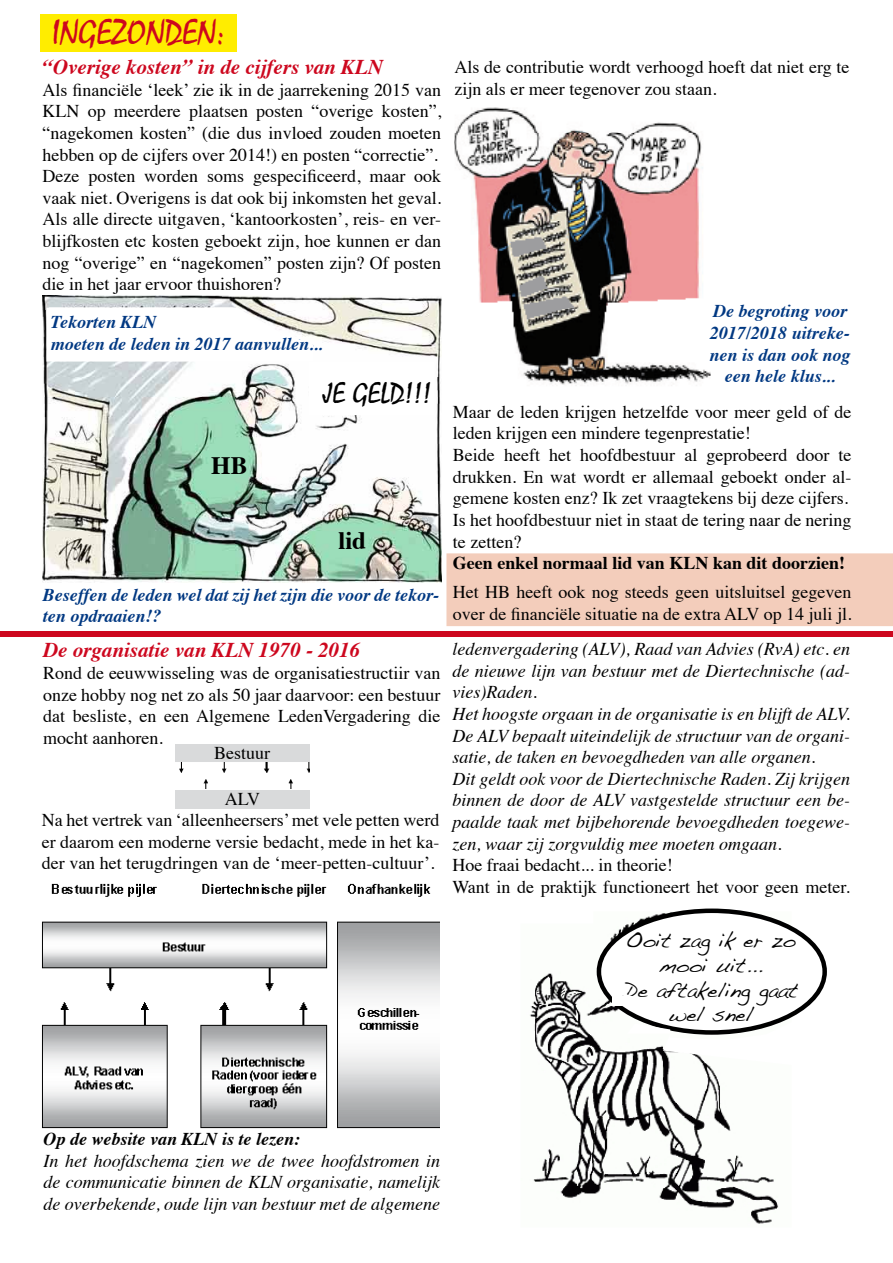
<style>
.page{position:relative;width:893px;height:1263px;background:#fff}
.page>*{position:absolute;margin:0;border:0;box-sizing:border-box;transform-origin:0 0}
.t1{font:36px "Mistral";color:#cd071e}
.t2{font:30px "Mistral";color:#000}
.t3{font:700 25.05px "Times";color:#000}
.t4{font:italic 700 21px "Times";color:#cd071e}
.t5{font:20.7px/24.9px "Handwriting Dakota";color:#000;text-align:center}
.t6{font:18px/21.6px "Times";color:#000}
.t7{font:italic 18px/21.6px "Times";color:#000}
.t8{font:italic 700 18px/21.6px "Times";color:#003882}
.t9{font:700 18px "Times";color:#000}
.t10{font:italic 700 18px "Times";color:#000}
.t11{font:italic 700 17.4px/20.9px "Times";color:#003882}
</style>
<div class="page">
<img style="left:454px;top:107px;width:257px;height:279px">
<div style="left:446px;top:553px;width:447px;height:73px;background:#f3cdbb"></div>
<div style="left:40px;top:14px;width:197px;height:38px;background:#ffed00"></div>
<img style="left:43px;top:295px;width:399px;height:288px">
<div style="left:309px;top:404px;width:125px;height:11px;background:#fff"></div>
<div style="left:309px;top:362px;width:125px;height:47px;background:#fff"></div>
<svg style="left:46px;top:307px;width:268px;height:55px"></svg>
<div style="left:0;top:631px;width:893px;height:5px;background:#cd071e"></div>
<img style="left:42px;top:883px;width:397px;height:246px">
<div style="left:175px;top:744px;width:134px;height:18px;background:#d9dadb"></div>
<div style="left:175px;top:790px;width:134px;height:19px;background:#d9dadb"></div>
<img style="left:179px;top:762px;width:130px;height:26px">
<img style="left:530px;top:913px;width:261px;height:311px">
<div style="left:599px;top:911px;width:226px;height:121px;background:#fff;border-radius:50%"></div>
<svg style="left:627px;top:1012px;width:173px;height:54px"></svg>
<div style="left:612px;top:996px;width:21px;height:9px;background:#fff"></div>
<h1 class="t1" style="left:52px;top:12px;width:174px">INGEZONDEN:</h1>
<p class="t4" style="left:43px;top:47px;width:342px">“Overige kosten” in de cijfers van KLN</p>
<p class="t6" style="left:43px;top:77px;width:400px">Als financiële ‘leek’ zie ik in de jaarrekening 2015 van KLN op meerdere plaatsen posten “overige kosten”, “nagekomen kosten” (die dus invloed zouden moeten hebben op de cijfers over 2014!) en posten “correctie”.<br>Deze posten worden soms gespecificeerd, maar ook vaak niet. Overigens is dat ook bij inkomsten het geval.<br>Als alle directe uitgaven, ‘kantoorkosten’, reis- en ver&shy;blijfkosten etc kosten geboekt zijn, hoe kunnen er dan nog “overige” en “nagekomen” posten zijn? Of posten die in het jaar ervoor thuishoren?</p>
<p class="t11" style="left:52px;top:309px;width:263px">Tekorten KLN<br>moeten de leden in 2017 aanvullen...</p>
<p class="t8" style="left:51px;top:310px;width:274px">Tekorten KLN<br>moeten de leden in 2017 aanvullen...</p>
<h3 class="t3" style="left:211px;top:442px;width:38px">HB</h3>
<h2 class="t2" style="left:324px;top:377px;width:109px">JE GELD!!!</h2>
<h3 class="t3" style="left:338px;top:517px;width:29px">lid</h3>
<p class="t8" style="left:43px;top:582px;width:398px">Beseffen de leden wel dat zij het zijn die voor de tekor&shy;ten opdraaien!?</p>
<p class="t4" style="left:43px;top:631px;width:319px">De organisatie van KLN 1970 - 2016</p>
<p class="t6" style="left:43px;top:661px;width:399px;text-align:justify">Rond de eeuwwisseling was de organisatiestructiir van onze hobby nog net zo als 50 jaar daarvoor: een bestuur dat besliste, en een Algemene LedenVergadering die mocht aanhoren.</p>
<p class="t6" style="left:214px;top:740px;width:57px">Bestuur</p>
<p class="t6" style="left:225px;top:787px;width:37px">ALV</p>
<p class="t6" style="left:42px;top:807px;width:399px;text-align:justify">Na het vertrek van ‘alleenheersers’ met vele petten werd er daarom een moderne versie bedacht, mede in het ka&shy;der van het terugdringen van de ‘meer-petten-cultuur’.</p>
<p class="t6" style="left:454px;top:55px;width:397px">Als de contributie wordt verhoogd hoeft dat niet erg te zijn als er meer tegenover zou staan.</p>
<p class="t8" style="left:710px;top:299px;width:142px;text-align:center">De begroting voor<br>2017/2018 uitreke&shy;nen is dan ook nog een hele klus...</p>
<p class="t6" style="left:453px;top:399px;width:400px">Maar de leden krijgen hetzelfde voor meer geld of de leden krijgen een mindere tegenprestatie!<br>Beide heeft het hoofdbestuur al geprobeerd door te drukken. En wat wordt er allemaal geboekt onder al&shy;gemene kosten enz? Ik zet vraagtekens bij deze cijfers.<br>Is het hoofdbestuur niet in staat de tering naar de nering te zetten?</p>
<p class="t9" style="left:453px;top:546px;width:394px">Geen enkel normaal lid van KLN kan dit doorzien!</p>
<p class="t6" style="left:453px;top:579px;width:400px">Het HB heeft ook nog steeds geen uitsluitsel gegeven over de financiële situatie na de extra ALV op 14 juli jl.</p>
<p class="t7" style="left:452px;top:637px;width:399px">ledenvergadering (ALV), Raad van Advies (RvA) etc. en de nieuwe lijn van bestuur met de Diertechnische (ad&shy;vies)Raden.<br>Het hoogste orgaan in de organisatie is en blijft de ALV.<br>De ALV bepaalt uiteindelijk de structuur van de organi&shy;satie, de taken en bevoegdheden van alle organen.<br>Dit geldt ook voor de Diertechnische Raden. Zij krijgen binnen de door de ALV vastgestelde structuur een be&shy;paalde taak met bijbehorende bevoegdheden toegewe&shy;zen, waar zij zorgvuldig mee moeten omgaan.</p>
<p class="t6" style="left:452px;top:853px;width:399px">Hoe fraai bedacht... in theorie!<br>Want in de praktijk functioneert het voor geen meter.</p>
<p class="t5" style="left:624px;top:927px;width:176px">Ooit zag ik er zo mooi uit...<br>De aftakeling gaat wel snel</p>
<p class="t10" style="left:44px;top:1122px;width:258px">Op de website van KLN is te lezen:</p>
<p class="t7" style="left:44px;top:1149px;width:398px;text-align:justify">In het hoofdschema zien we de twee hoofdstromen in de communicatie binnen de KLN organisatie, namelijk de overbekende, oude lijn van bestuur met de algemene</p>
</div>
